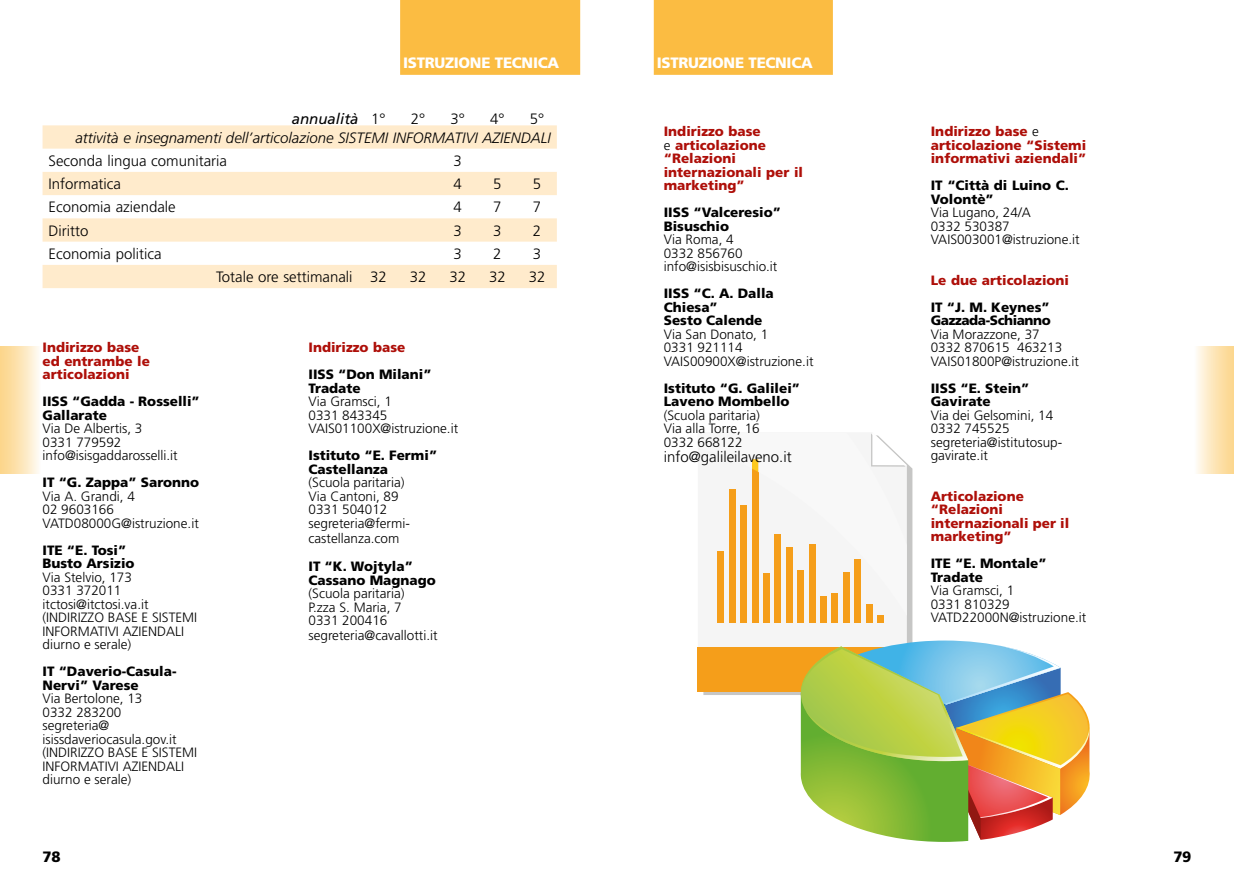
<style>
.page{position:relative;width:1234px;height:893px;background:#fff}
.page>*{position:absolute;margin:0;border:0;box-sizing:border-box;transform-origin:0 0}
.t1{font:300 15px "Frutiger LT Std";color:#000}
.t2{font:italic 300 15px "Frutiger LT Std";color:#000}
.t3{font:900 15px "Frutiger LT Std";letter-spacing:-.02em;color:#fff}
.t4{font:italic 15px "Frutiger LT Std";color:#000}
.t5{font:900 15px "Frutiger LT Std";color:#000}
.t6{font:300 13.5px/13.5px "Frutiger LT Std";color:#000}
.t7{font:900 13.5px/13.5px "Frutiger LT Std";color:#000}
.t8{font:900 13.5px/13.5px "Frutiger LT Std";color:#ae0f09}
.t9{font:900 13.5px/13.5px "Frutiger LT Std";letter-spacing:-.03em;color:#000}
.s1{font-weight:300;font-style:normal}
.s2{font-weight:300;color:#000}
</style>
<div class="page">
<svg style="left:43px;top:125px;width:513px;height:163px;fill:#ffebcc"></svg>
<svg style="left:703px;top:462px;width:209px;height:233px"></svg>
<div style="left:703px;top:616px;width:203px;height:31px;background:#f5f5f5"></div>
<div style="left:697px;top:647px;width:209px;height:45px;background:#f59e1a"></div>
<div style="left:717px;top:551px;width:6px;height:71px;background:#f59e1a"></div>
<div style="left:729px;top:489px;width:6px;height:133px;background:#f59e1a"></div>
<div style="left:740px;top:504px;width:6px;height:118px;background:#f59e1a"></div>
<div style="left:752px;top:459px;width:6px;height:163px;background:#f59e1a"></div>
<div style="left:763px;top:573px;width:6px;height:49px;background:#f59e1a"></div>
<div style="left:774px;top:534px;width:6px;height:88px;background:#f59e1a"></div>
<div style="left:786px;top:547px;width:6px;height:75px;background:#f59e1a"></div>
<div style="left:797px;top:570px;width:6px;height:52px;background:#f59e1a"></div>
<div style="left:809px;top:543px;width:6px;height:79px;background:#f59e1a"></div>
<div style="left:820px;top:596px;width:6px;height:26px;background:#f59e1a"></div>
<div style="left:831px;top:593px;width:6px;height:29px;background:#f59e1a"></div>
<div style="left:843px;top:572px;width:6px;height:50px;background:#f59e1a"></div>
<div style="left:854px;top:559px;width:6px;height:63px;background:#f59e1a"></div>
<div style="left:866px;top:604px;width:6px;height:18px;background:#f59e1a"></div>
<div style="left:877px;top:615px;width:6px;height:7px;background:#f59e1a"></div>
<svg style="left:703px;top:433px;width:203px;height:183px"></svg>
<svg style="left:796px;top:640px;width:294px;height:202px"></svg>
<div style="left:400px;top:0;width:180px;height:75px;background:#fbbc42"></div>
<div style="left:653px;top:0;width:179px;height:75px;background:#fbbc42"></div>
<div style="left:0;top:346px;width:40px;height:128px;background:linear-gradient(to right,#fcd282,#fef8ed)"></div>
<div style="left:1193px;top:346px;width:40px;height:128px;background:linear-gradient(to right,#fefdf9,#fcd58b)"></div>
<p class="t3" style="left:403px;top:53px;width:157px">ISTRUZIONE TECNICA</p>
<p class="t3" style="left:656px;top:53px;width:157px">ISTRUZIONE TECNICA</p>
<p class="t4" style="left:292px;top:110px;width:95px">annualità <span class="s1">1°</span></p>
<p class="t1" style="left:411px;top:110px;width:16px">2°</p>
<p class="t1" style="left:450px;top:110px;width:16px">3°</p>
<p class="t1" style="left:490px;top:110px;width:16px">4°</p>
<p class="t1" style="left:529px;top:110px;width:16px">5°</p>
<p class="t2" style="left:75px;top:129px;width:477px">attività e insegnamenti dell’articolazione SISTEMI INFORMATIVI AZIENDALI</p>
<p class="t1" style="left:49px;top:152px;width:180px">Seconda lingua comunitaria</p>
<p class="t1" style="left:453px;top:152px;width:10px">3</p>
<p class="t1" style="left:49px;top:175px;width:74px">Informatica</p>
<p class="t1" style="left:453px;top:175px;width:10px">4</p>
<p class="t1" style="left:493px;top:175px;width:10px">5</p>
<p class="t1" style="left:532px;top:175px;width:10px">5</p>
<p class="t1" style="left:49px;top:199px;width:129px">Economia aziendale</p>
<p class="t1" style="left:453px;top:199px;width:10px">4</p>
<p class="t1" style="left:493px;top:199px;width:10px">7</p>
<p class="t1" style="left:533px;top:199px;width:10px">7</p>
<p class="t1" style="left:49px;top:222px;width:41px">Diritto</p>
<p class="t1" style="left:453px;top:222px;width:10px">3</p>
<p class="t1" style="left:493px;top:222px;width:10px">3</p>
<p class="t1" style="left:533px;top:222px;width:10px">2</p>
<p class="t1" style="left:49px;top:245px;width:114px">Economia politica</p>
<p class="t1" style="left:453px;top:245px;width:10px">3</p>
<p class="t1" style="left:493px;top:245px;width:10px">2</p>
<p class="t1" style="left:533px;top:245px;width:10px">3</p>
<p class="t1" style="left:216px;top:268px;width:172px">Totale ore settimanali 32</p>
<p class="t1" style="left:409px;top:268px;width:18px">32</p>
<p class="t1" style="left:449px;top:268px;width:18px">32</p>
<p class="t1" style="left:489px;top:268px;width:18px">32</p>
<p class="t1" style="left:528px;top:268px;width:18px">32</p>
<p class="t8" style="left:43px;top:341px;width:109px">Indirizzo base ed entrambe le articolazioni</p>
<p class="t7" style="left:43px;top:395px;width:159px">IISS “Gadda - Rosselli”<br>Gallarate</p>
<p class="t6" style="left:43px;top:422px;width:137px">Via De Albertis, 3<br>0331 779592 info@isisgaddarosselli.it</p>
<p class="t7" style="left:43px;top:476px;width:158px">IT “G. Zappa” Saronno</p>
<p class="t6" style="left:43px;top:490px;width:158px">Via A. Grandi, 4<br>02 9603166<br>VATD08000G@istruzione.it</p>
<p class="t7" style="left:43px;top:543px;width:93px">ITE “E. Tosi”<br>Busto Arsizio</p>
<p class="t6" style="left:43px;top:571px;width:156px">Via Stelvio, 173<br>0331 372011 itctosi@itctosi.va.it (INDIRIZZO BASE E SISTEMI<br>INFORMATIVI AZIENDALI diurno e serale)</p>
<p class="t7" style="left:43px;top:665px;width:135px">IT “Daverio-Casula-<br>Nervi” Varese</p>
<p class="t6" style="left:43px;top:692px;width:156px">Via Bertolone, 13<br>0332 283200<br>segreteria@ isissdaveriocasula.gov.it (INDIRIZZO BASE E SISTEMI<br>INFORMATIVI AZIENDALI diurno e serale)</p>
<p class="t8" style="left:308px;top:341px;width:98px">Indirizzo base</p>
<p class="t7" style="left:308px;top:368px;width:125px">IISS “Don Milani”<br>Tradate</p>
<p class="t6" style="left:308px;top:395px;width:151px">Via Gramsci, 1<br>0331 843345<br>VAIS01100X@istruzione.it</p>
<p class="t7" style="left:308px;top:449px;width:130px">Istituto “E. Fermi”<br>Castellanza</p>
<p class="t6" style="left:308px;top:476px;width:103px">(Scuola paritaria)<br>Via Cantoni, 89<br>0331 504012 segreteria@fermi-</p>
<p class="t6" style="left:308px;top:532px;width:92px">castellanza.com</p>
<p class="t7" style="left:308px;top:560px;width:129px">IT “K. Wojtyla”<br>Cassano Magnago</p>
<p class="t6" style="left:308px;top:587px;width:97px">(Scuola paritaria)<br>P.zza S. Maria, 7<br>0331 200416</p>
<p class="t6" style="left:308px;top:629px;width:131px">segreteria@cavallotti.it</p>
<p class="t8" style="left:663px;top:125px;width:141px">Indirizzo base<br><span class="s2">e</span> articolazione “Relazioni internazionali per il marketing”</p>
<p class="t7" style="left:663px;top:206px;width:119px">IISS “Valceresio”<br>Bisuschio</p>
<p class="t6" style="left:663px;top:233px;width:115px">Via Roma, 4<br>0332 856760 info@isisbisuschio.it</p>
<p class="t7" style="left:663px;top:287px;width:111px">IISS “C. A. Dalla<br>Chiesa”<br>Sesto Calende</p>
<p class="t6" style="left:663px;top:328px;width:151px">Via San Donato, 1<br>0331 921114<br>VAIS00900X@istruzione.it</p>
<p class="t7" style="left:663px;top:381px;width:138px">Istituto “G. Galilei”<br>Laveno Mombello</p>
<p class="t6" style="left:663px;top:409px;width:97px;text-align:justify">(Scuola paritaria)<br>Via alla Torre, 16<br>0332 668122</p>
<p class="t1" style="left:663px;top:448px;width:129px">info@galileilaveno.it</p>
<p class="t8" style="left:930px;top:125px;width:157px">Indirizzo base <span class="s2">e </span>articolazione “Sistemi informativi aziendali”</p>
<p class="t7" style="left:930px;top:179px;width:139px">IT “Città di Luino C.<br>Volontè”</p>
<p class="t6" style="left:930px;top:206px;width:150px">Via Lugano, 24/A<br>0332 530387<br>VAIS003001@istruzione.it</p>
<p class="t8" style="left:930px;top:273px;width:140px">Le due articolazioni</p>
<p class="t9" style="left:930px;top:300px;width:121px">IT “J. M. Keynes”<br>Gazzada-Schianno</p>
<p class="t6" style="left:930px;top:328px;width:150px">Via Morazzone, 37<br>0332 870615 463213<br>VAIS01800P@istruzione.it</p>
<p class="t7" style="left:930px;top:381px;width:100px">IISS “E. Stein”<br>Gavirate</p>
<p class="t6" style="left:930px;top:409px;width:133px">Via dei Gelsomini, 14<br>0332 745525 segreteria@istitutosup&shy;gavirate.it</p>
<p class="t8" style="left:930px;top:489px;width:140px">Articolazione “Relazioni internazionali per il marketing”</p>
<p class="t7" style="left:930px;top:557px;width:117px">ITE “E. Montale”<br>Tradate</p>
<p class="t6" style="left:930px;top:584px;width:157px">Via Gramsci, 1<br>0331 810329<br>VATD22000N@istruzione.it</p>
<p class="t5" style="left:43px;top:847px;width:19px">78</p>
<p class="t5" style="left:1173px;top:847px;width:19px">79</p>
</div>
